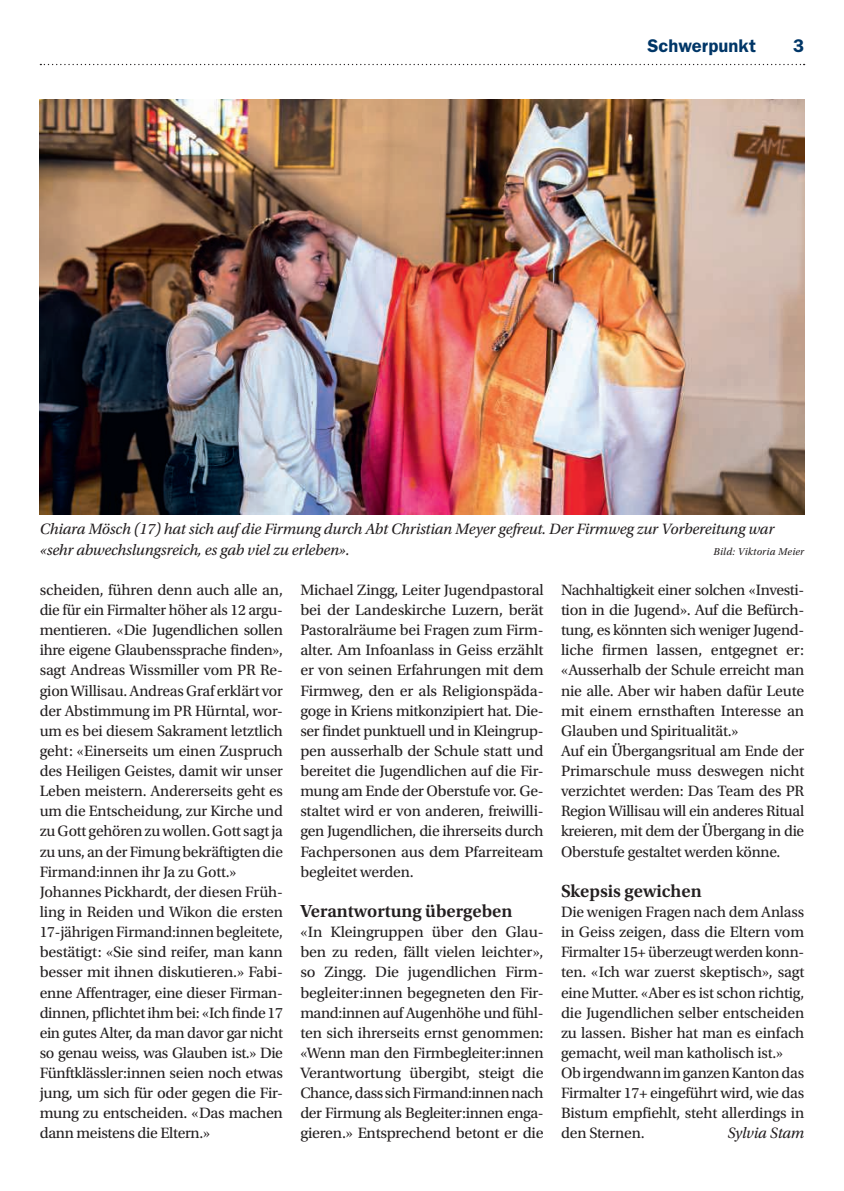
<style>
.page{position:relative;width:844px;height:1191px;background:#fff}
.page>*{position:absolute;margin:0;border:0;box-sizing:border-box;transform-origin:0 0}
.t1{font:600 18.38px "Utopia Std";color:#231f20}
.t2{font:600 18.38px "ITC Franklin Gothic Std";letter-spacing:.005em;color:#003667}
.t3{font:15.75px/20.1px "Utopia Std";letter-spacing:-.015em;color:#231f20}
.t4{font:italic 15.75px/20.1px "Utopia Std";letter-spacing:-.01em;color:#231f20}
.t5{font:italic 10.5px "Utopia Std";letter-spacing:.02em;color:#231f20}
</style>
<div class="page">
<svg style="left:40px;top:64px;width:764px;height:1px"></svg>
<img style="left:40px;top:99px;width:764px;height:415px">
<p class="t2" style="left:647px;top:35px;width:110px">Schwerpunkt</p>
<p class="t2" style="left:793px;top:35px;width:13px">3</p>
<p class="t4" style="left:40px;top:519px;width:736px">Chiara Mösch (17) hat sich auf die Firmung durch Abt Christian Meyer gefreut. Der Firmweg zur Vorbereitung war «sehr abwechslungsreich, es gab viel zu erleben».</p>
<p class="t5" style="left:713px;top:545px;width:92px">Bild: Viktoria Meier</p>
<p class="t3" style="left:40px;top:580px;width:245px">scheiden, führen denn auch alle an, die für ein Firmalter höher als 12 argu&shy;mentieren. «Die Jugendlichen sollen ihre eigene Glaubenssprache finden», sagt Andreas Wissmiller vom PR Re&shy;gion Willisau. Andreas Graf erklärt vor der Abstimmung im PR Hürntal, wor&shy;um es bei diesem Sakrament letztlich geht: «Einerseits um einen Zuspruch des Heiligen Geistes, damit wir unser Leben meistern. Andererseits geht es um die Entscheidung, zur Kirche und zu Gott gehören zu wollen. Gott sagt ja zu uns, an der Fimung bekräftigten die Firmand:innen ihr Ja zu Gott.» Johannes Pickhardt, der diesen Früh&shy;ling in Reiden und Wikon die ersten 17-jährigen Firmand:innen begleitete, bestätigt: «Sie sind reifer, man kann besser mit ihnen diskutieren.» Fabi&shy;enne Affentrager, eine dieser Firman&shy;dinnen, pflichtet ihm bei: «Ich finde 17 ein gutes Alter, da man davor gar nicht so genau weiss, was Glauben ist.» Die Fünftklässler:innen seien noch etwas jung, um sich für oder gegen die Fir&shy;mung zu entscheiden. «Das machen dann meistens die Eltern.»</p>
<p class="t3" style="left:300px;top:580px;width:245px;text-align:justify">Michael Zingg, Leiter Jugendpastoral bei der Landeskirche Luzern, berät Pastoralräume bei Fragen zum Firm&shy;alter. Am Infoanlass in Geiss erzählt er von seinen Erfahrungen mit dem Firmweg, den er als Religionspäda&shy;goge in Kriens mitkonzipiert hat. Die&shy;ser findet punktuell und in Kleingrup&shy;pen ausserhalb der Schule statt und bereitet die Jugendlichen auf die Fir&shy;mung am Ende der Oberstufe vor. Ge&shy;staltet wird er von anderen, freiwilli&shy;gen Jugendlichen, die ihrerseits durch Fachpersonen aus dem Pfarreiteam begleitet werden.</p>
<p class="t1" style="left:300px;top:900px;width:213px">Verantwortung übergeben</p>
<p class="t3" style="left:300px;top:922px;width:245px;text-align:justify">«In Kleingruppen über den Glau&shy;ben zu reden, fällt vielen leichter», so Zingg. Die jugendlichen Firm&shy;begleiter:innen begegneten den Fir&shy;mand:innen auf Augenhöhe und fühl&shy;ten sich ihrerseits ernst genommen: «Wenn man den Firmbegleiter:innen Verantwortung übergibt, steigt die Chance, dass sich Firmand:innen nach der Firmung als Begleiter:innen enga&shy;gieren.» Entsprechend betont er die</p>
<p class="t3" style="left:561px;top:580px;width:245px">Nachhaltigkeit einer solchen «Investi&shy;tion in die Jugend». Auf die Befürch&shy;tung, es könnten sich weniger Jugend&shy;liche firmen lassen, entgegnet er: «Ausserhalb der Schule erreicht man nie alle. Aber wir haben dafür Leute mit einem ernsthaften Interesse an Glauben und Spiritualität.»<br>Auf ein Übergangsritual am Ende der Primarschule muss deswegen nicht verzichtet werden: Das Team des PR Region Willisau will ein anderes Ritual kreieren, mit dem der Übergang in die Oberstufe gestaltet werden könne.</p>
<p class="t1" style="left:561px;top:880px;width:142px">Skepsis gewichen</p>
<p class="t3" style="left:561px;top:902px;width:245px">Die wenigen Fragen nach dem Anlass in Geiss zeigen, dass die Eltern vom Firmalter 15+ überzeugt werden konn&shy;ten. «Ich war zuerst skeptisch», sagt eine Mutter. «Aber es ist schon richtig, die Jugendlichen selber entscheiden zu lassen. Bisher hat man es einfach gemacht, weil man katholisch ist.» Ob irgendwann im ganzen Kanton das Firmalter 17+ eingeführt wird, wie das Bistum empfiehlt, steht allerdings in den Sternen.</p>
<p class="t4" style="left:727px;top:1123px;width:78px">Sylvia Stam</p>
</div>
